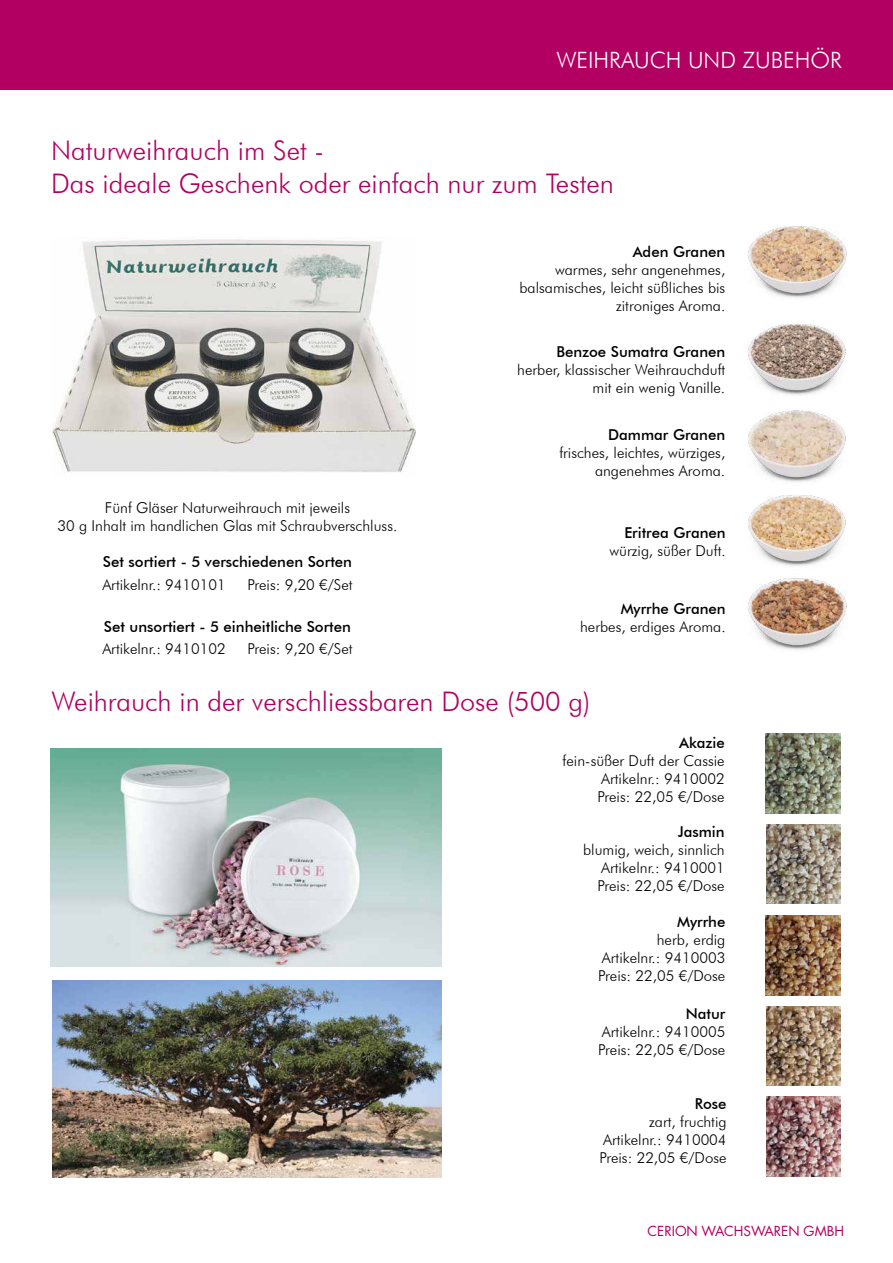
<style>
.page{position:relative;width:893px;height:1263px;background:#fff}
.page>*{position:absolute;margin:0;border:0;box-sizing:border-box;transform-origin:0 0}
.t1{font:300 27px/32.4px "Futura BT";color:#b10061}
.t2{font:300 22.5px "Futura BT";color:#fff}
.t3{font:300 15px/18px "Futura BT";color:#000;text-align:justify}
.t4{font:500 15px "Futura BT";color:#000}
.t5{font:13.5px "Futura LT Pro";color:#b10061}
</style>
<div class="page">
<div style="left:0;top:0;width:893px;height:89px;background:#b10061"></div>
<img style="left:748px;top:226px;width:99px;height:72px">
<img style="left:748px;top:324px;width:98px;height:69px">
<img style="left:748px;top:393px;width:98px;height:84px">
<img style="left:748px;top:477px;width:98px;height:83px">
<img style="left:748px;top:560px;width:99px;height:90px">
<img style="left:53px;top:237px;width:362px;height:236px">
<img style="left:766px;top:733px;width:74px;height:81px">
<img style="left:767px;top:824px;width:73px;height:79px">
<img style="left:765px;top:915px;width:75px;height:80px">
<img style="left:766px;top:1006px;width:74px;height:80px">
<img style="left:766px;top:1097px;width:74px;height:79px">
<img style="left:52px;top:980px;width:390px;height:198px">
<img style="left:51px;top:748px;width:391px;height:218px">
<h2 class="t2" style="left:556px;top:46px;width:287px">WEIHRAUCH UND ZUBEHÖR</h2>
<h1 class="t1" style="left:51px;top:134px;width:564px">Naturweihrauch im Set -<br>Das ideale Geschenk oder einfach nur zum Testen</h1>
<p class="t4" style="left:633px;top:243px;width:94px">Aden Granen</p>
<p class="t3" style="left:519px;top:261px;width:207px;text-align:right">warmes, sehr angenehmes, balsamisches, leicht süßliches bis zitroniges Aroma.</p>
<p class="t4" style="left:557px;top:342px;width:170px">Benzoe Sumatra Granen</p>
<p class="t3" style="left:517px;top:360px;width:210px;text-align:right">herber, klassischer Weihrauchduft mit ein wenig Vanille.</p>
<p class="t4" style="left:608px;top:425px;width:119px">Dammar Granen</p>
<p class="t3" style="left:559px;top:443px;width:167px;text-align:right">frisches, leichtes, würziges, angenehmes Aroma.</p>
<p class="t3" style="left:58px;top:499px;width:341px;text-align:center">Fünf Gläser Naturweihrauch mit jeweils<br>30 g Inhalt im handlichen Glas mit Schraubverschluss.</p>
<p class="t4" style="left:103px;top:553px;width:251px">Set sortiert - 5 verschiedenen Sorten</p>
<p class="t3" style="left:102px;top:575px;width:125px">Artikelnr.: 9410101</p>
<p class="t3" style="left:247px;top:575px;width:107px">Preis: 9,20 €/Set</p>
<p class="t4" style="left:104px;top:617px;width:248px">Set unsortiert - 5 einheitliche Sorten</p>
<p class="t3" style="left:102px;top:640px;width:125px">Artikelnr.: 9410102</p>
<p class="t3" style="left:247px;top:640px;width:107px">Preis: 9,20 €/Set</p>
<h1 class="t1" style="left:51px;top:684px;width:541px">Weihrauch in der verschliessbaren Dose (500 g)</h1>
<p class="t4" style="left:624px;top:524px;width:103px">Eritrea Granen</p>
<p class="t3" style="left:610px;top:542px;width:118px">würzig, süßer Duft.</p>
<p class="t4" style="left:621px;top:600px;width:107px">Myrrhe Granen</p>
<p class="t3" style="left:580px;top:618px;width:147px">herbes, erdiges Aroma.</p>
<p class="t4" style="left:679px;top:733px;width:47px">Akazie</p>
<p class="t3" style="left:597px;top:751px;width:129px;text-indent:-35px">fein-süßer Duft der Cassie Artikelnr.: 9410002<br>Preis: 22,05 €/Dose</p>
<p class="t4" style="left:678px;top:822px;width:48px">Jasmin</p>
<p class="t3" style="left:597px;top:840px;width:129px;text-indent:-14px">blumig, weich, sinnlich Artikelnr.: 9410001<br>Preis: 22,05 €/Dose</p>
<p class="t4" style="left:677px;top:913px;width:50px">Myrrhe</p>
<p class="t3" style="left:598px;top:931px;width:129px;text-indent:59px">herb, erdig Artikelnr.: 9410003<br>Preis: 22,05 €/Dose</p>
<p class="t4" style="left:686px;top:1005px;width:41px">Natur</p>
<p class="t3" style="left:598px;top:1023px;width:129px">Artikelnr.: 9410005<br>Preis: 22,05 €/Dose</p>
<p class="t4" style="left:695px;top:1095px;width:33px">Rose</p>
<p class="t3" style="left:599px;top:1113px;width:129px;text-indent:50px">zart, fruchtig Artikelnr.: 9410004<br>Preis: 22,05 €/Dose</p>
<p class="t5" style="left:648px;top:1222px;width:198px">CERION WACHSWAREN GMBH</p>
</div>
